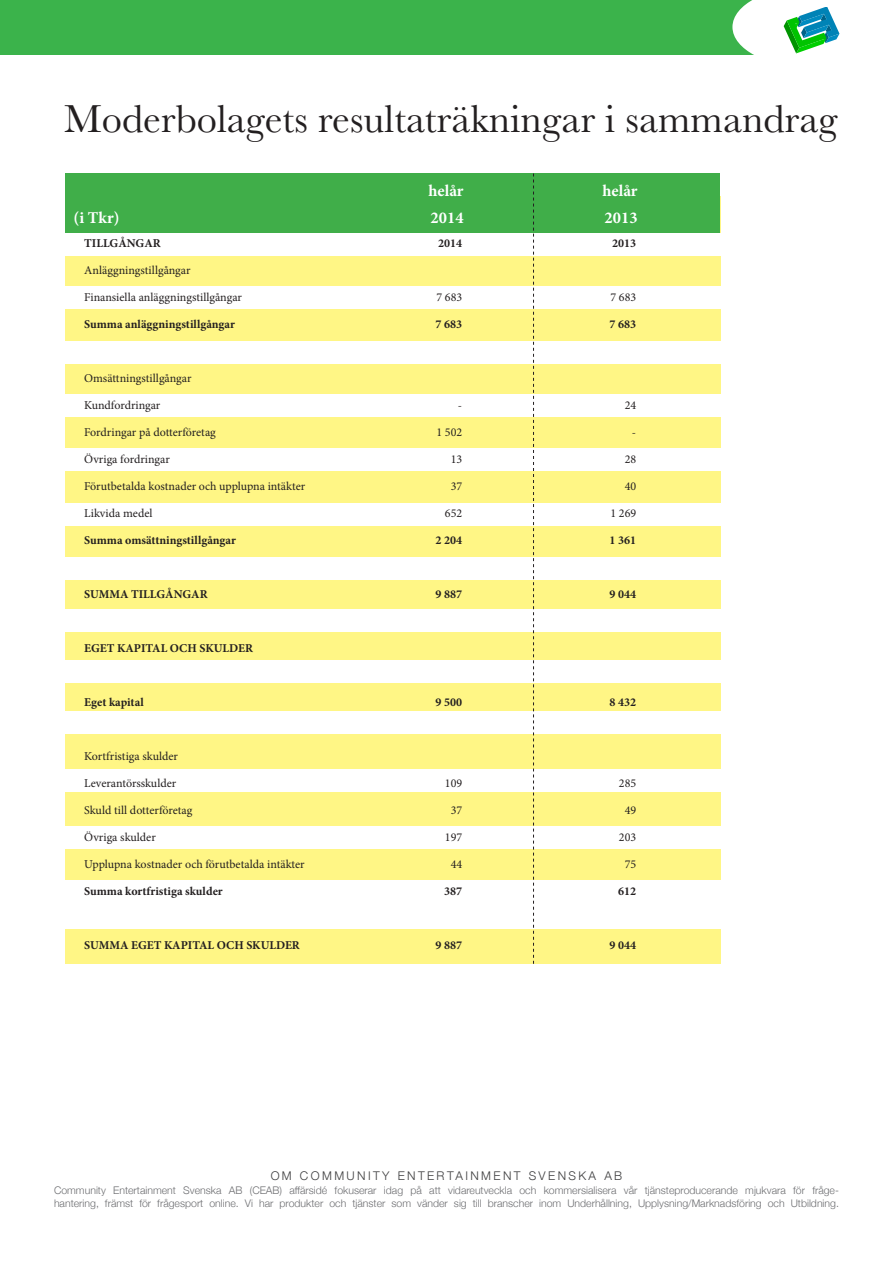
<style>
.page{position:relative;width:893px;height:1263px;background:#fff}
.page>*{position:absolute;margin:0;border:0;box-sizing:border-box;transform-origin:0 0}
.t1{font:40.5px "Baskerville";color:#231f20}
.t2{font:700 16.5px "Minion Pro";color:#fff}
.t3{font:12px "Minion Pro";color:#231f20}
.t4{font:700 12px "Minion Pro";color:#231f20}
.t5{font:300 12px "Helvetica Neue";letter-spacing:.2em;color:#3e3e3f}
.t6{font:300 10.5px/13.5px "Helvetica Neue";color:#6c6d70}
</style>
<div class="page">
<div style="left:0;top:0;width:893px;height:54px;background:#3bb34b"></div>
<svg style="left:732px;top:0;width:123px;height:55px;background:#bce4d3"></svg>
<div style="left:855px;top:0;width:38px;height:89px;background:#fff"></div>
<div style="left:65px;top:196px;width:656px;height:768px;background:#fff685"></div>
<div style="left:46px;top:233px;width:808px;height:22px;background:#fff"></div>
<div style="left:46px;top:286px;width:808px;height:23px;background:#fff"></div>
<div style="left:46px;top:341px;width:808px;height:23px;background:#fff"></div>
<div style="left:46px;top:394px;width:808px;height:23px;background:#fff"></div>
<div style="left:46px;top:448px;width:808px;height:23px;background:#fff"></div>
<div style="left:46px;top:503px;width:808px;height:22px;background:#fff"></div>
<div style="left:46px;top:557px;width:808px;height:23px;background:#fff"></div>
<div style="left:46px;top:609px;width:808px;height:22px;background:#fff"></div>
<div style="left:46px;top:660px;width:808px;height:23px;background:#fff"></div>
<div style="left:46px;top:711px;width:808px;height:23px;background:#fff"></div>
<div style="left:46px;top:769px;width:808px;height:23px;background:#fff"></div>
<div style="left:46px;top:826px;width:808px;height:23px;background:#fff"></div>
<div style="left:46px;top:880px;width:808px;height:48px;background:#fff"></div>
<div style="left:65px;top:173px;width:655px;height:60px;background:#40ae49"></div>
<svg style="left:533px;top:173px;width:1px;height:791px"></svg>
<p class="t1" style="left:64px;top:93px;width:775px">Moderbolagets resultaträkningar i sammandrag</p>
<p class="t2" style="left:428px;top:180px;width:37px">helår</p>
<p class="t2" style="left:602px;top:180px;width:37px">helår</p>
<p class="t2" style="left:74px;top:207px;width:47px">(i Tkr)</p>
<p class="t2" style="left:431px;top:207px;width:34px">2014</p>
<p class="t2" style="left:605px;top:207px;width:34px">2013</p>
<p class="t4" style="left:84px;top:235px;width:78px">TILLGÅNGAR</p>
<p class="t4" style="left:438px;top:235px;width:25px">2014</p>
<p class="t4" style="left:612px;top:235px;width:25px">2013</p>
<p class="t3" style="left:84px;top:262px;width:108px">Anläggningstillgångar</p>
<p class="t3" style="left:84px;top:289px;width:159px">Finansiella anläggningstillgångar</p>
<p class="t3" style="left:436px;top:289px;width:27px">7 683</p>
<p class="t3" style="left:610px;top:289px;width:27px">7 683</p>
<p class="t4" style="left:84px;top:316px;width:152px">Summa anläggningstillgångar</p>
<p class="t4" style="left:436px;top:316px;width:28px">7 683</p>
<p class="t4" style="left:610px;top:316px;width:28px">7 683</p>
<p class="t3" style="left:84px;top:370px;width:109px">Omsättningstillgångar</p>
<p class="t3" style="left:84px;top:397px;width:78px">Kundfordringar</p>
<p class="t3" style="left:458px;top:397px;width:6px">-</p>
<p class="t3" style="left:625px;top:397px;width:13px">24</p>
<p class="t3" style="left:84px;top:424px;width:133px">Fordringar på dotterföretag</p>
<p class="t3" style="left:436px;top:424px;width:27px">1 502</p>
<p class="t3" style="left:632px;top:424px;width:6px">-</p>
<p class="t3" style="left:84px;top:451px;width:87px">Övriga fordringar</p>
<p class="t3" style="left:451px;top:451px;width:13px">13</p>
<p class="t3" style="left:625px;top:451px;width:13px">28</p>
<p class="t3" style="left:84px;top:478px;width:223px">Förutbetalda kostnader och upplupna intäkter</p>
<p class="t3" style="left:451px;top:478px;width:13px">37</p>
<p class="t3" style="left:625px;top:478px;width:13px">40</p>
<p class="t3" style="left:84px;top:505px;width:70px">Likvida medel</p>
<p class="t3" style="left:445px;top:505px;width:19px">652</p>
<p class="t3" style="left:610px;top:505px;width:27px">1 269</p>
<p class="t4" style="left:84px;top:532px;width:153px">Summa omsättningstillgångar</p>
<p class="t4" style="left:436px;top:532px;width:28px">2 204</p>
<p class="t4" style="left:610px;top:532px;width:28px">1 361</p>
<p class="t4" style="left:84px;top:586px;width:125px">SUMMA TILLGÅNGAR</p>
<p class="t4" style="left:436px;top:586px;width:28px">9 887</p>
<p class="t4" style="left:610px;top:586px;width:28px">9 044</p>
<p class="t4" style="left:84px;top:640px;width:170px">EGET KAPITAL OCH SKULDER</p>
<p class="t4" style="left:84px;top:694px;width:61px">Eget kapital</p>
<p class="t4" style="left:436px;top:694px;width:28px">9 500</p>
<p class="t4" style="left:610px;top:694px;width:28px">8 432</p>
<p class="t3" style="left:84px;top:748px;width:95px">Kortfristiga skulder</p>
<p class="t3" style="left:84px;top:775px;width:94px">Leverantörsskulder</p>
<p class="t3" style="left:445px;top:775px;width:19px">109</p>
<p class="t3" style="left:619px;top:775px;width:19px">285</p>
<p class="t3" style="left:84px;top:802px;width:110px">Skuld till dotterföretag</p>
<p class="t3" style="left:451px;top:802px;width:13px">37</p>
<p class="t3" style="left:625px;top:802px;width:13px">49</p>
<p class="t3" style="left:84px;top:829px;width:73px">Övriga skulder</p>
<p class="t3" style="left:445px;top:829px;width:19px">197</p>
<p class="t3" style="left:619px;top:829px;width:19px">203</p>
<p class="t3" style="left:84px;top:856px;width:222px">Upplupna kostnader och förutbetalda intäkter</p>
<p class="t3" style="left:451px;top:856px;width:13px">44</p>
<p class="t3" style="left:625px;top:856px;width:13px">75</p>
<p class="t4" style="left:84px;top:883px;width:140px">Summa kortfristiga skulder</p>
<p class="t4" style="left:444px;top:883px;width:19px">387</p>
<p class="t4" style="left:618px;top:883px;width:19px">612</p>
<p class="t4" style="left:84px;top:937px;width:217px">SUMMA EGET KAPITAL OCH SKULDER</p>
<p class="t4" style="left:436px;top:937px;width:28px">9 887</p>
<p class="t4" style="left:610px;top:937px;width:28px">9 044</p>
<p class="t5" style="left:271px;top:1166px;width:353px">OM COMMUNITY ENTERTAINMENT SVENSKA AB</p>
<p class="t6" style="left:54px;top:1182px;width:786px">Community Entertainment Svenska AB (CEAB) affärsidé fokuserar idag på att vidareutveckla och kommersialisera vår tjänsteproducerande mjukvara för fråge&shy;hantering, främst för frågesport online. Vi har produkter och tjänster som vänder sig till branscher inom Underhållning, Upplysning/Marknadsföring och Utbildning.</p>
</div>
